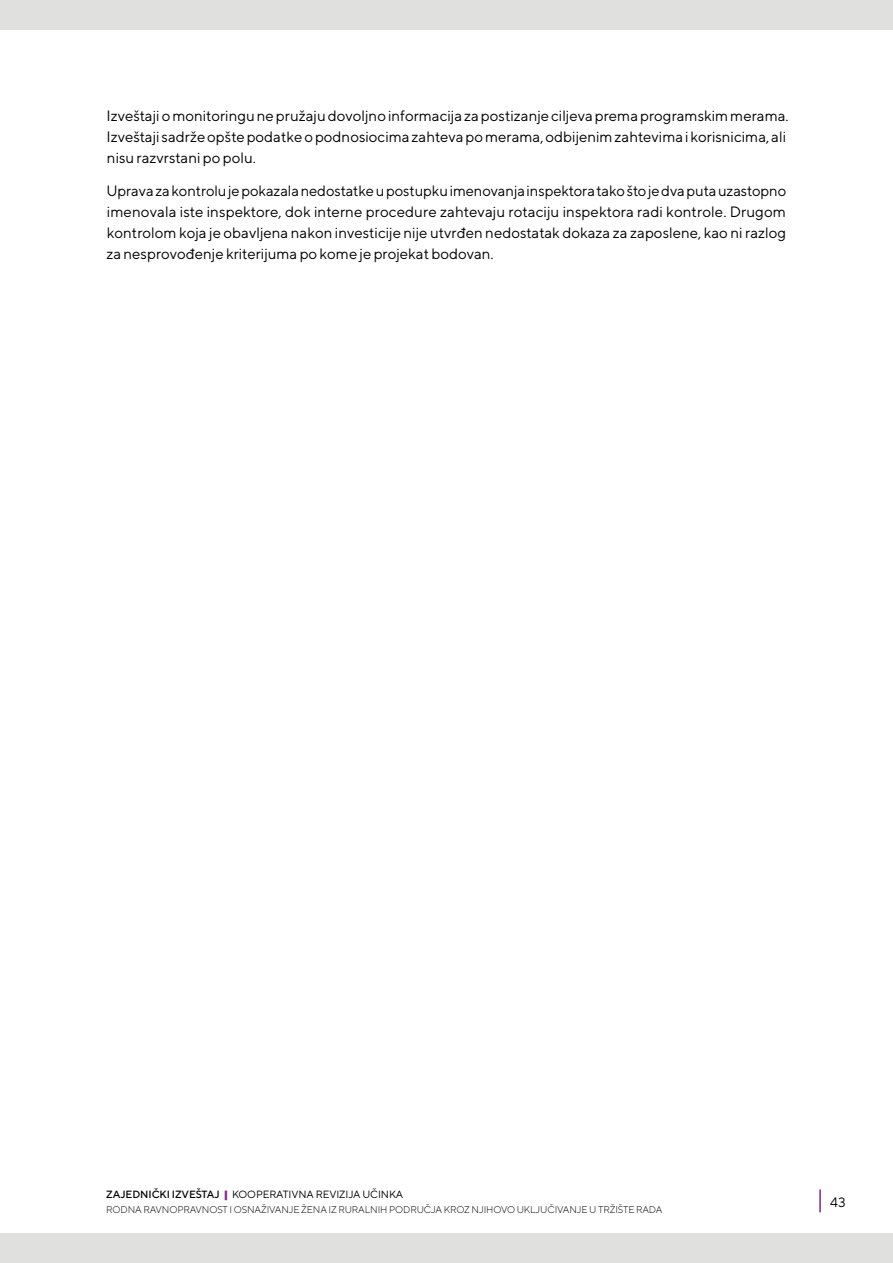
<style>
.page{position:relative;width:893px;height:1263px;background:#fff}
.page>*{position:absolute;margin:0;border:0;box-sizing:border-box;transform-origin:0 0}
.No_Spacing{font:15px/21px "TT Norms";color:#000}
.t1{font:13.5px "TT Norms";color:#000}
.t2{font:10.5px "TT Norms";letter-spacing:-.01em;color:#000}
.t3{font:300 9.75px "TT Norms";letter-spacing:-.01em;color:#000}
.s1{font-weight:500}
.s2{font-weight:900;color:#822a88}
</style>
<div class="page">
<hr style="left:819px;top:1189px;width:2px;height:23px;background:#822a88">
<div style="left:0;top:1233px;width:893px;height:30px;background:#e0e0df"></div>
<div style="left:0;top:0;width:893px;height:30px;background:#e0e0df"></div>
<p class="No_Spacing" style="left:107px;top:105px;width:684px">Izveštaji o monitoringu ne pružaju dovoljno informacija za postizanje ciljeva prema programskim merama.<br>Izveštaji sadrže opšte podatke o podnosiocima zahteva po merama, odbijenim zahtevima i korisnicima, ali nisu razvrstani po polu.</p>
<p class="No_Spacing" style="left:106px;top:180px;width:681px;text-align:justify">Uprava za kontrolu je pokazala nedostatke u postupku imenovanja inspektora tako što je dva puta uzastopno imenovala iste inspektore, dok interne procedure zahtevaju rotaciju inspektora radi kontrole. Drugom kontrolom koja je obavljena nakon investicije nije utvrđen nedostatak dokaza za zaposlene, kao ni razlog za nesprovođenje kriterijuma po kome je projekat bodovan.</p>
<p class="t2" style="left:106px;top:1188px;width:298px"><span class="s1">ZAJEDNIČKI IZVEŠTAJ</span> <span class="s2">|</span> KOOPERATIVNA REVIZIJA UČINKA</p>
<p class="t3" style="left:106px;top:1204px;width:557px">RODNA RAVNOPRAVNOST I OSNAŽIVANJE ŽENA IZ RURALNIH PODRUČJA KROZ NJIHOVO UKLJUČIVANJE U TRŽIŠTE RADA</p>
<p class="t1" style="left:830px;top:1194px;width:17px">43</p>
</div>
